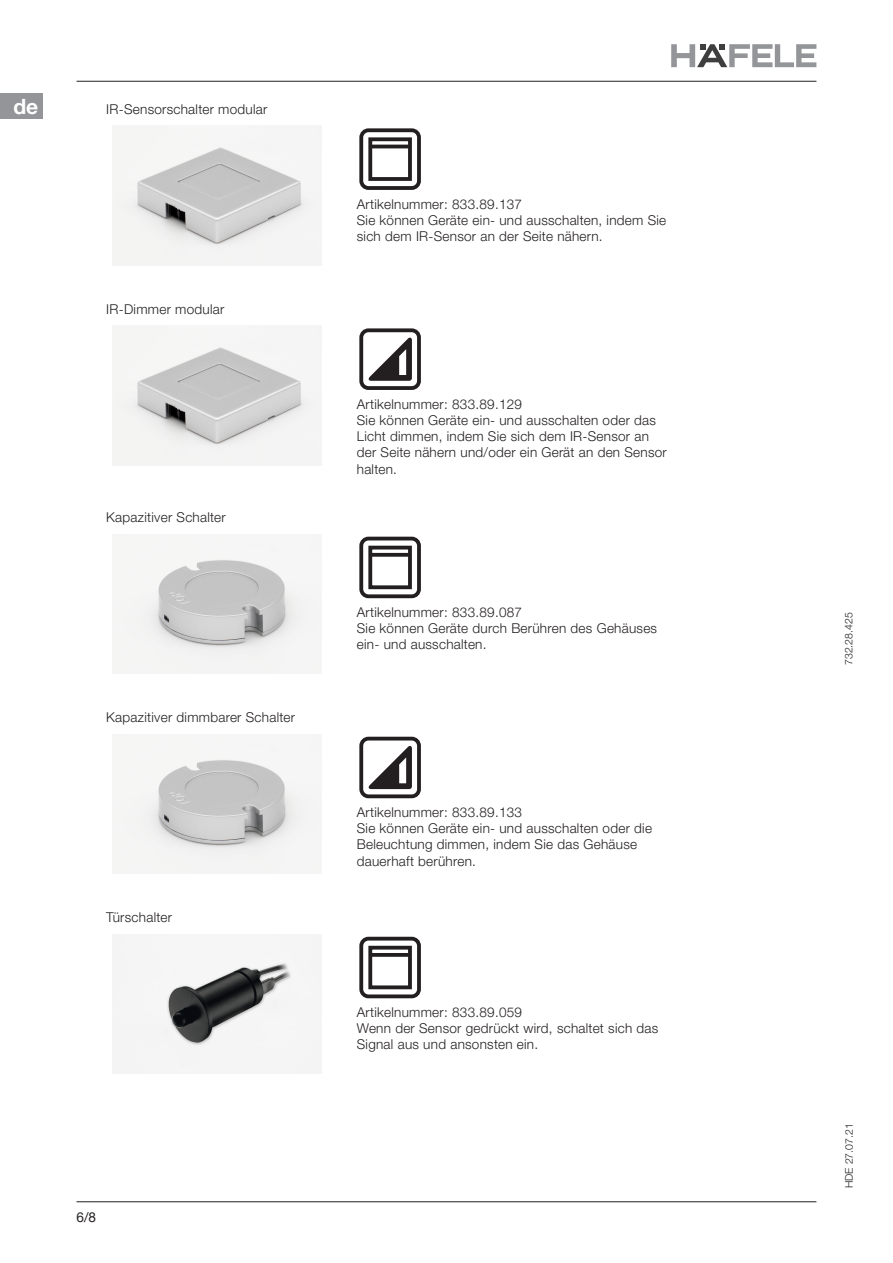
<style>
.page{position:relative;width:893px;height:1263px;background:#fff}
.page>*{position:absolute;margin:0;border:0;box-sizing:border-box;transform-origin:0 0}
.t1{font:700 21px "Helvetica Neue LTW1 G";color:#fff}
.t2{font:300 13.5px/16.2px "Helvetica Neue LTW1 G";letter-spacing:.02em;color:#231f20}
.t3{font:13.5px "Helvetica Neue LTW1 G";color:#231f20}
.t4{font:300 10.5px "Helvetica Neue LTW1 G";color:#231f20}
</style>
<div class="page">
<hr style="left:77px;top:81px;width:739px;height:1px;background:#231f20">
<hr style="left:77px;top:1201px;width:739px;height:1px;background:#231f20">
<svg style="left:671px;top:44px;width:145px;height:23px"></svg>
<div style="left:0;top:94px;width:43px;height:25px;background:#939598"></div>
<img style="left:112px;top:126px;width:209px;height:139px">
<div style="left:359px;top:128px;width:62px;height:62px;border:4px solid #231f20;border-radius:7px"></div>
<div style="left:368px;top:137px;width:44px;height:44px;border:4px solid #231f20"></div>
<hr style="left:370px;top:145px;width:40px;height:3px;background:#231f20">
<img style="left:112px;top:326px;width:209px;height:139px">
<div style="left:359px;top:328px;width:62px;height:62px;border:4px solid #231f20;border-radius:7px"></div>
<svg style="left:368px;top:337px;width:44px;height:44px"></svg>
<img style="left:112px;top:534px;width:209px;height:139px">
<div style="left:359px;top:537px;width:62px;height:61px;border:4px solid #231f20;border-radius:7px"></div>
<div style="left:368px;top:546px;width:44px;height:43px;border:4px solid #231f20"></div>
<svg style="left:370px;top:553px;width:40px;height:4px"></svg>
<img style="left:112px;top:734px;width:209px;height:139px">
<div style="left:359px;top:737px;width:62px;height:61px;border:4px solid #231f20;border-radius:7px"></div>
<svg style="left:368px;top:746px;width:44px;height:43px"></svg>
<img style="left:112px;top:934px;width:209px;height:139px">
<div style="left:359px;top:937px;width:62px;height:61px;border:4px solid #231f20;border-radius:7px"></div>
<div style="left:368px;top:946px;width:44px;height:43px;border:4px solid #231f20"></div>
<svg style="left:370px;top:953px;width:40px;height:4px"></svg>
<h1 class="t1" style="left:13px;top:93px;width:26px">de</h1>
<p class="t2" style="left:106px;top:101px;width:163px">IR-Sensorschalter modular</p>
<p class="t2" style="left:106px;top:301px;width:120px">IR-Dimmer modular</p>
<p class="t2" style="left:106px;top:509px;width:121px">Kapazitiver Schalter</p>
<p class="t2" style="left:106px;top:709px;width:190px">Kapazitiver dimmbarer Schalter</p>
<p class="t2" style="left:106px;top:909px;width:67px">Türschalter</p>
<p class="t2" style="left:357px;top:196px;width:311px">Artikelnummer: 833.89.137<br>Sie können Geräte ein- und ausschalten, indem Sie sich dem IR-Sensor an der Seite nähern.</p>
<p class="t2" style="left:357px;top:396px;width:312px">Artikelnummer: 833.89.129<br>Sie können Geräte ein- und ausschalten oder das Licht dimmen, indem Sie sich dem IR-Sensor an der Seite nähern und/oder ein Gerät an den Sensor halten.</p>
<p class="t2" style="left:357px;top:604px;width:302px">Artikelnummer: 833.89.087<br>Sie können Geräte durch Berühren des Gehäuses ein- und ausschalten.</p>
<p class="t2" style="left:357px;top:804px;width:297px">Artikelnummer: 833.89.133<br>Sie können Geräte ein- und ausschalten oder die Beleuchtung dimmen, indem Sie das Gehäuse dauerhaft berühren.</p>
<p class="t2" style="left:357px;top:1004px;width:303px">Artikelnummer: 833.89.059<br>Wenn der Sensor gedrückt wird, schaltet sich das<br>Signal aus und ansonsten ein.</p>
<p class="t3" style="left:77px;top:1208px;width:21px">6/8</p>
<p class="t4" style="left:842px;top:665px;width:54px;rotate:-90deg">732.28.425</p>
<p class="t4" style="left:843px;top:1188px;width:66px;rotate:-90deg">HDE 27.07.21</p>
</div>
